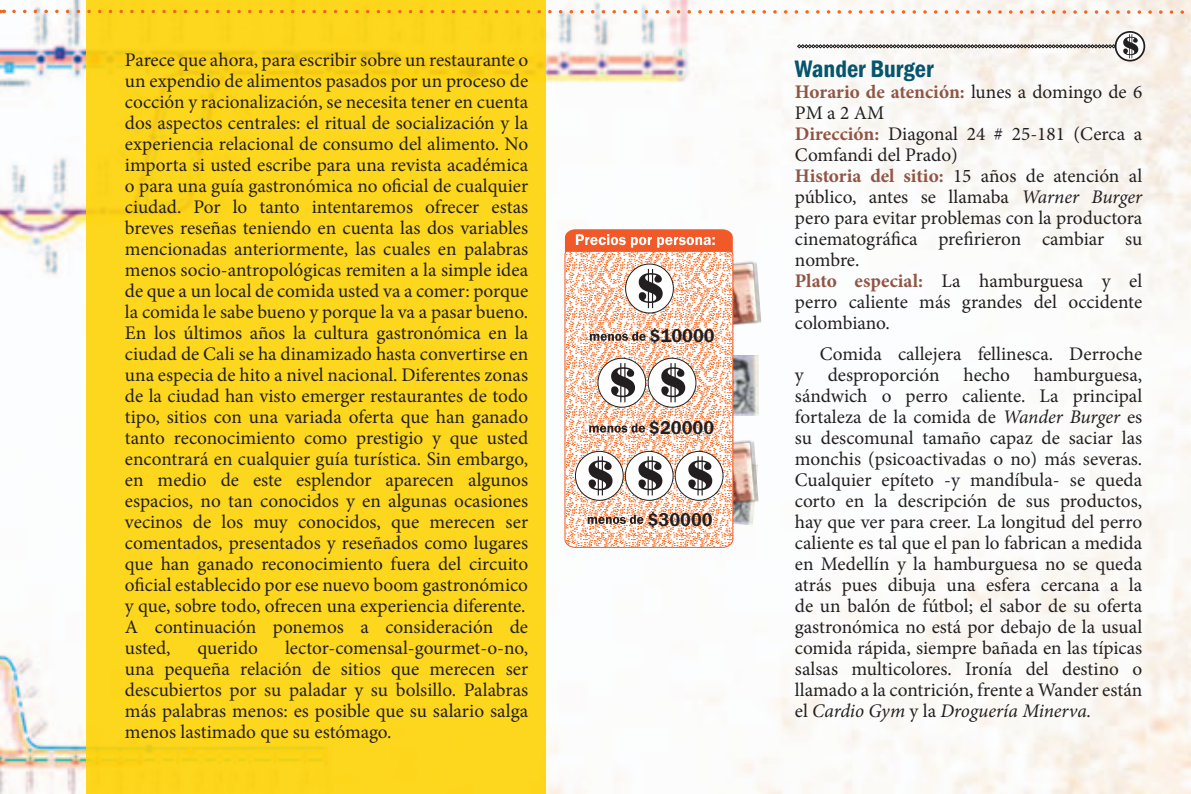
<style>
.page{position:relative;width:1191px;height:794px;background:#fff}
.page>*{position:absolute;margin:0;border:0;box-sizing:border-box;transform-origin:0 0}
.t1{font:600 condensed 24.5px "Franklin Gothic";color:#05556d}
.t2{font:19.25px/21px "Minion Pro";color:#231f20}
.t3{font:600 18.9px "Franklin Gothic";color:#231f20}
.s1{font-weight:700;color:#905645}
.s2{font-style:italic}
</style>
<div class="page">
<img style="left:0;top:1px;width:1190px;height:793px">
<div style="left:86px;top:1px;width:460px;height:793px;background:#fdd71d"></div>
<img style="left:733px;top:355px;width:26px;height:61px">
<img style="left:733px;top:512px;width:25px;height:13px">
<img style="left:733px;top:439px;width:25px;height:73px">
<img style="left:733px;top:260px;width:28px;height:74px">
<svg style="left:565px;top:252px;width:168px;height:295px"></svg>
<div style="left:625px;top:264px;width:48px;height:49px;background:#fff;border-radius:50%"></div>
<div style="left:625px;top:264px;width:48px;height:49px;border:1px solid #231f20;border-radius:50%"></div>
<svg style="left:638px;top:269px;width:24px;height:39px"></svg>
<div style="left:598px;top:358px;width:48px;height:49px;background:#fff;border-radius:50%"></div>
<div style="left:597px;top:358px;width:49px;height:49px;border:1px solid #231f20;border-radius:50%"></div>
<svg style="left:611px;top:363px;width:24px;height:39px"></svg>
<div style="left:648px;top:358px;width:48px;height:49px;background:#fff;border-radius:50%"></div>
<div style="left:648px;top:358px;width:48px;height:49px;border:1px solid #231f20;border-radius:50%"></div>
<svg style="left:661px;top:363px;width:24px;height:39px"></svg>
<div style="left:575px;top:451px;width:48px;height:49px;background:#fff;border-radius:50%"></div>
<div style="left:575px;top:451px;width:48px;height:49px;border:1px solid #231f20;border-radius:50%"></div>
<svg style="left:588px;top:456px;width:24px;height:39px"></svg>
<div style="left:625px;top:451px;width:48px;height:49px;background:#fff;border-radius:50%"></div>
<div style="left:625px;top:451px;width:48px;height:49px;border:1px solid #231f20;border-radius:50%"></div>
<svg style="left:638px;top:456px;width:24px;height:39px"></svg>
<div style="left:675px;top:451px;width:48px;height:49px;background:#fff;border-radius:50%"></div>
<div style="left:675px;top:451px;width:48px;height:49px;border:1px solid #231f20;border-radius:50%"></div>
<svg style="left:688px;top:456px;width:24px;height:39px"></svg>
<svg style="left:565px;top:229px;width:168px;height:23px;background:#f37750"></svg>
<svg style="left:590px;top:331px;width:55px;height:10px"></svg>
<svg style="left:589px;top:423px;width:56px;height:9px"></svg>
<svg style="left:587px;top:514px;width:56px;height:10px"></svg>
<svg style="left:1115px;top:32px;width:29px;height:29px"></svg>
<div style="left:1114px;top:31px;width:31px;height:31px;border:2px solid #231f20;border-radius:50%"></div>
<svg style="left:1123px;top:34px;width:15px;height:24px"></svg>
<svg style="left:797px;top:44px;width:318px;height:4px"></svg>
<svg style="left:0;top:9px;width:4px;height:4px"></svg>
<svg style="left:10px;top:8px;width:1181px;height:8px"></svg>
<p class="t2" style="left:125px;top:50px;width:405px">Parece que ahora, para escribir sobre un restaurante o un expendio de alimentos pasados por un proceso de cocción y racionalización, se necesita tener en cuenta dos aspectos centrales: el ritual de socialización y la experiencia relacional de consumo del alimento. No importa si usted escribe para una revista académica o para una guía gastronómica no oficial de cualquier ciudad. Por lo tanto intentaremos ofrecer estas breves reseñas teniendo en cuenta las dos variables mencionadas anteriormente, las cuales en palabras menos socio-antropológicas remiten a la simple idea de que a un local de comida usted va a comer: porque la comida le sabe bueno y porque la va a pasar bueno.<br>En los últimos años la cultura gastronómica en la ciudad de Cali se ha dinamizado hasta convertirse en una especia de hito a nivel nacional. Diferentes zonas de la ciudad han visto emerger restaurantes de todo tipo, sitios con una variada oferta que han ganado tanto reconocimiento como prestigio y que usted encontrará en cualquier guía turística. Sin embargo, en medio de este esplendor aparecen algunos espacios, no tan conocidos y en algunas ocasiones vecinos de los muy conocidos, que merecen ser comentados, presentados y reseñados como lugares que han ganado reconocimiento fuera del circuito oficial establecido por ese nuevo boom gastronómico y que, sobre todo, ofrecen una experiencia diferente.<br>A continuación ponemos a consideración de usted,</p>
<p class="t2" style="left:125px;top:638px;width:405px;text-align:justify;text-indent:160px">lector-comensal-gourmet-o-no, una pequeña relación de sitios que merecen ser descubiertos por su paladar y su bolsillo. Palabras más palabras menos: es posible que su salario salga menos lastimado que su estómago.</p>
<p class="t2" style="left:198px;top:638px;width:62px">querido</p>
<p class="t3" style="left:650px;top:325px;width:66px">$10000</p>
<p class="t3" style="left:649px;top:417px;width:67px">$20000</p>
<p class="t3" style="left:647px;top:508px;width:67px">$30000</p>
<p class="t1" style="left:795px;top:55px;width:140px">Wander Burger</p>
<p class="t2" style="left:795px;top:82px;width:349px"><span class="s1">Horario de atención:</span> lunes a domingo de 6<br>PM a 2 AM<br><span class="s1">Dirección:</span> Diagonal 24 # 25-181 (Cerca a<br>Comfandi del Prado)<br><span class="s1">Historia del sitio:</span> 15 años de atención al público, antes se llamaba <span class="s2">Warner Burger </span>pero para evitar problemas con la productora cinematográfica prefirieron cambiar su nombre.<br><span class="s1">Plato especial:</span> La hamburguesa y el perro caliente más grandes del occidente colombiano.</p>
<p class="t2" style="left:795px;top:344px;width:349px;text-align:justify;text-indent:25px">Comida callejera fellinesca. Derroche y desproporción hecho hamburguesa, sándwich o perro caliente. La principal fortaleza de la comida de <span class="s2">Wander Burger</span> es su descomunal tamaño capaz de saciar las monchis (psicoactivadas o no) más severas.<br>Cualquier epíteto -y mandíbula- se queda corto en la descripción de sus productos, hay que ver para creer. La longitud del perro caliente es tal que el pan lo fabrican a medida en Medellín y la hamburguesa no se queda atrás pues dibuja una esfera cercana a la de un balón de fútbol; el sabor de su oferta gastronómica no está por debajo de la usual comida rápida, siempre bañada en las típicas salsas multicolores. Ironía del destino o llamado a la contrición, frente a Wander están el <span class="s2">Cardio Gym</span> y la <span class="s2">Droguería Minerva.</span></p>
</div>
